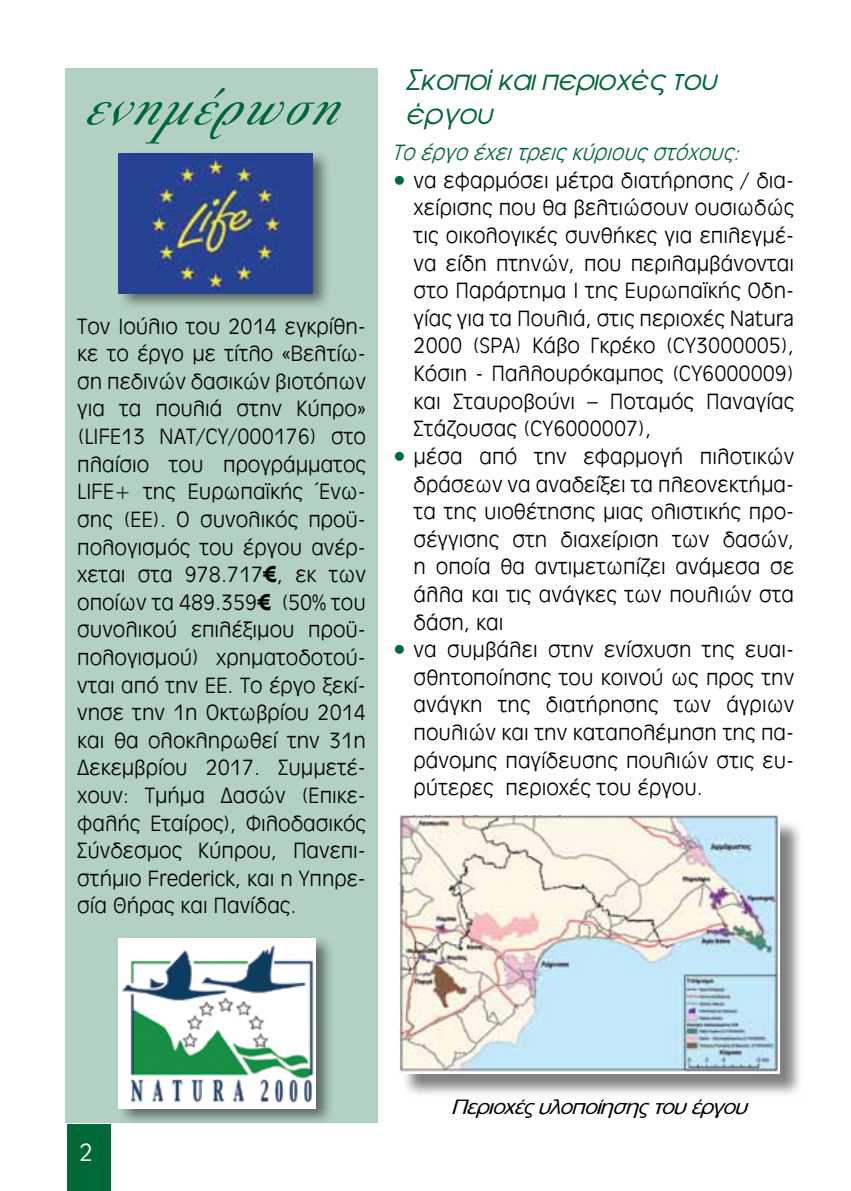
<style>
.page{position:relative;width:851px;height:1191px;background:#fff}
.page>*{position:absolute;margin:0;border:0;box-sizing:border-box;transform-origin:0 0}
.t1{font:italic 62px "PF Bodoni Script One";color:#016838}
.t2{font:italic 28px/33.6px "Mg Avant G";color:#016838}
.t3{font:300 26px "Mg Antique";color:#fff}
.t4{font:300 23px/27.6px "Mg Antique";color:#000;text-align:justify}
.t5{font:italic 300 23px "Mg Antique";color:#016838}
.t6{font:italic 20px "Mg Caesar G";color:#000}
.s1{font-family:"CF Eurofont";font-weight:400}
.s2{color:#016838}
</style>
<div class="page">
<div style="left:67px;top:1123px;width:44px;height:68px;background:#016838"></div>
<div style="left:65px;top:68px;width:312px;height:1055px;background:#b3d1c3"></div>
<div style="left:117px;top:149px;width:215px;height:161px;background:#000;opacity:.5"></div>
<img style="left:119px;top:153px;width:193px;height:140px">
<div style="left:117px;top:934px;width:218px;height:192px;background:#000;opacity:.5"></div>
<img style="left:119px;top:938px;width:196px;height:170px">
<div style="left:401px;top:819px;width:402px;height:279px;background:#000;opacity:.5"></div>
<img style="left:398px;top:816px;width:381px;height:257px">
<h1 class="t1" style="left:84px;top:73px;width:274px">ενημέρωση</h1>
<p class="t4" style="left:77px;top:312px;width:290px">Τον Ιούλιο του 2014 εγκρίθη&shy;κε το έργο με τίτλο «Βελτίω&shy;ση πεδινών δασικών βιοτόπων για τα πουλιά στην Κύπρο» (LIFE13 NAT/CY/000176) στο πλαίσιο του προγράμματος LIFE+ της Ευρωπαϊκής Ένω&shy;σης (ΕΕ). Ο συνολικός προϋ&shy;πολογισμός του έργου ανέρ&shy;χεται στα 978.717<span class="s1">y</span>, εκ των οποίων τα 489.359<span class="s1">y</span> (50% του συνολικού επιλέξιμου προϋ&shy;πολογισμού) χρηματοδοτού&shy;νται από την ΕΕ. Το έργο ξεκί&shy;νησε την 1η Οκτωβρίου 2014 και θα ολοκληρωθεί την 31η Δεκεμβρίου 2017. Συμμετέ&shy;χουν: Τμήμα Δασών (Επικε&shy;φαλής Εταίρος), Φιλοδασικός Σύνδεσμος Κύπρου, Πανεπι&shy;στήμιο Frederick, και η Υπηρε&shy;σία Θήρας και Πανίδας.</p>
<p class="t2" style="left:408px;top:64px;width:311px">Σκοποί και περιοχές του έργου</p>
<p class="t5" style="left:391px;top:140px;width:356px">Τοέργοέχειτρειςκύριουςστόχους:</p>
<p class="t4" style="left:413px;top:166px;width:382px;text-indent:-22px"><span class="s2">•</span> να εφαρμόσει μέτρα διατήρησης / δια&shy;χείρισης που θα βελτιώσουν ουσιωδώς τις οικολογικές συνθήκες για επιλεγμέ&shy;να είδη πτηνών, που περιλαμβάνονται στο Παράρτημα Ι της Ευρωπαϊκής Οδη&shy;γίας για τα Πουλιά, στις περιοχές Natura 2000 (SPA) Κάβο Γκρέκο (CY3000005), Κόσιη - Παλλουρόκαμπος (CY6000009) και Σταυροβούνι – Ποταμός Παναγίας Στάζουσας (CY6000007),</p>
<p class="t4" style="left:413px;top:442px;width:382px;text-indent:-22px"><span class="s2">•</span> μέσα από την εφαρμογή πιλοτικών δράσεων να αναδείξει τα πλεονεκτήμα&shy;τα της υιοθέτησης μιας ολιστικής προ&shy;σέγγισης στη διαχείριση των δασών, η οποία θα αντιμετωπίζει ανάμεσα σε άλλα και τις ανάγκες των πουλιών στα δάση, και</p>
<p class="t4" style="left:413px;top:636px;width:382px;text-indent:-22px"><span class="s2">•</span> να συμβάλει στην ενίσχυση της ευαι&shy;σθητοποίησης του κοινού ως προς την ανάγκη της διατήρησης των άγριων πουλιών και την καταπολέμηση της πα&shy;ράνομης παγίδευσης πουλιών στις ευ&shy;ρύτερες περιοχές του έργου.</p>
<p class="t3" style="left:80px;top:1138px;width:15px">2</p>
<p class="t6" style="left:452px;top:1096px;width:302px">Περ ιοχές υλοποίη σης του έργου</p>
</div>
